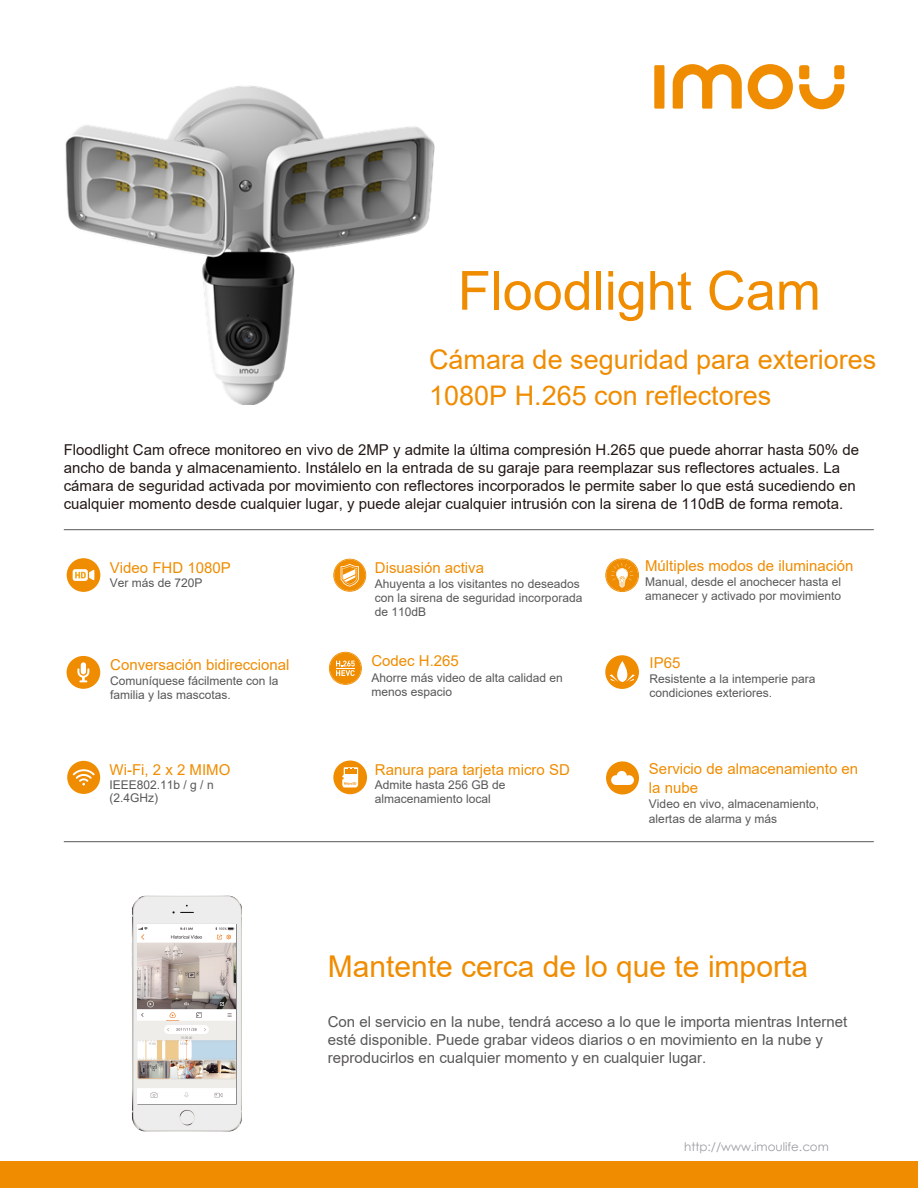
<style>
.page{position:relative;width:918px;height:1188px;background:#fff}
.page>*{position:absolute;margin:0;border:0;box-sizing:border-box;transform-origin:0 0}
.t1{font:54px "Arial";color:#f08c00}
.t2{font:30px "Arial";color:#f08c00}
.t3{font:27px/35.2px "Arial";color:#f08c00}
.t4{font:15px/18px "Arial";color:#231815}
.t5{font:15px/18px "Arial";color:#595757}
.t6{font:15px/18.3px "Arial";color:#f08c00}
.t7{font:12px/14.1px "Arial";color:#595757}
.t8{font:11.85px "ST Xihei";color:#999da0}
</style>
<div class="page">
<svg style="left:329px;top:652px;width:33px;height:33px"></svg>
<div style="left:67px;top:656px;width:33px;height:33px;background:#f08c00;border-radius:50%"></div>
<svg style="left:77px;top:662px;width:12px;height:20px"></svg>
<div style="left:605px;top:655px;width:34px;height:34px;background:#f08c00;border-radius:50%"></div>
<svg style="left:610px;top:661px;width:25px;height:21px"></svg>
<svg style="left:606px;top:761px;width:33px;height:33px"></svg>
<div style="left:333px;top:761px;width:34px;height:33px;background:#f08c00;border-radius:50%"></div>
<svg style="left:342px;top:767px;width:16px;height:21px"></svg>
<svg style="left:333px;top:559px;width:33px;height:33px"></svg>
<svg style="left:67px;top:761px;width:33px;height:33px"></svg>
<div style="left:67px;top:558px;width:33px;height:34px;background:#f08c00;border-radius:50%"></div>
<svg style="left:73px;top:569px;width:21px;height:12px"></svg>
<hr style="left:64px;top:841px;width:810px;height:1px;background:#595757">
<hr style="left:64px;top:529px;width:810px;height:1px;background:#595757">
<img style="left:132px;top:896px;width:110px;height:235px">
<svg style="left:137px;top:924px;width:100px;height:181px"></svg>
<img style="left:138px;top:927px;width:98px;height:172px">
<hr style="left:138px;top:924px;width:98px;height:3px;background:#fff">
<div style="left:138px;top:1099px;width:98px;height:5px;background:#fff"></div>
<div style="left:0;top:1161px;width:918px;height:27px;background:#f08c00"></div>
<div style="left:654px;top:65px;width:10px;height:44px;background:#f08c00"></div>
<svg style="left:748px;top:64px;width:45px;height:45px"></svg>
<div style="left:799px;top:65px;width:10px;height:14px;background:#f08c00;border-radius:3px"></div>
<div style="left:834px;top:65px;width:10px;height:14px;background:#f08c00;border-radius:3px"></div>
<svg style="left:799px;top:84px;width:45px;height:26px"></svg>
<svg style="left:673px;top:64px;width:69px;height:45px"></svg>
<img style="left:65px;top:86px;width:369px;height:318px">
<svg style="left:605px;top:558px;width:34px;height:34px"></svg>
<h1 class="t1" style="left:458px;top:254px;width:365px">Floodlight Cam</h1>
<h3 class="t3" style="left:429px;top:342px;width:449px">Cámara de seguridad para exteriores<br>1080P H.265 con reflectores</h3>
<p class="t4" style="left:64px;top:441px;width:797px">Floodlight Cam ofrece monitoreo en vivo de 2MP y admite la última compresión H.265 que puede ahorrar hasta 50% de ancho de banda y almacenamiento. Instálelo en la entrada de su garaje para reemplazar sus reflectores actuales. La cámara de seguridad activada por movimiento con reflectores incorporados le permite saber lo que está sucediendo en cualquier momento desde cualquier lugar, y puede alejar cualquier intrusión con la sirena de 110dB de forma remota.</p>
<p class="t6" style="left:110px;top:558px;width:122px">Video FHD 1080P</p>
<p class="t7" style="left:110px;top:575px;width:94px">Ver más de 720P</p>
<p class="t6" style="left:110px;top:656px;width:181px">Conversación bidireccional</p>
<p class="t7" style="left:110px;top:674px;width:170px">Comuníquese fácilmente con la familia y las mascotas.</p>
<p class="t6" style="left:110px;top:760px;width:122px">Wi-Fi, 2 x 2 MIMO</p>
<p class="t7" style="left:110px;top:778px;width:106px;line-height:13px">IEEE802.11b / g / n (2.4GHz)</p>
<p class="t6" style="left:375px;top:558px;width:111px">Disuasión activa</p>
<p class="t7" style="left:375px;top:577px;width:209px">Ahuyenta a los visitantes no deseados con la sirena de seguridad incorporada de 110dB</p>
<p class="t6" style="left:371px;top:652px;width:89px">Codec H.265</p>
<p class="t7" style="left:371px;top:670px;width:193px">Ahorre más video de alta calidad en menos espacio</p>
<p class="t6" style="left:375px;top:760px;width:197px">Ranura para tarjeta micro SD</p>
<p class="t7" style="left:375px;top:778px;width:132px">Admite hasta 256 GB de almacenamiento local</p>
<p class="t6" style="left:645px;top:556px;width:210px">Múltiples modos de iluminación</p>
<p class="t7" style="left:645px;top:575px;width:198px">Manual, desde el anochecer hasta el amanecer y activado por movimiento</p>
<p class="t6" style="left:650px;top:654px;width:32px">IP65</p>
<p class="t7" style="left:650px;top:672px;width:168px">Resistente a la intemperie para condiciones exteriores.</p>
<p class="t6" style="left:649px;top:760px;width:211px">Servicio de almacenamiento en la nube</p>
<p class="t7" style="left:649px;top:797px;width:172px">Video en vivo, almacenamiento, alertas de alarma y más</p>
<h2 class="t2" style="left:328px;top:946px;width:482px">Mantente cerca de lo que te importa</h2>
<p class="t5" style="left:328px;top:1013px;width:521px">Con el servicio en la nube, tendrá acceso a lo que le importa mientras Internet esté disponible. Puede grabar videos diarios o en movimiento en la nube y reproducirlos en cualquier momento y en cualquier lugar.</p>
<p class="t8" style="left:684px;top:1139px;width:146px">http://www.imoulife.com</p>
</div>
